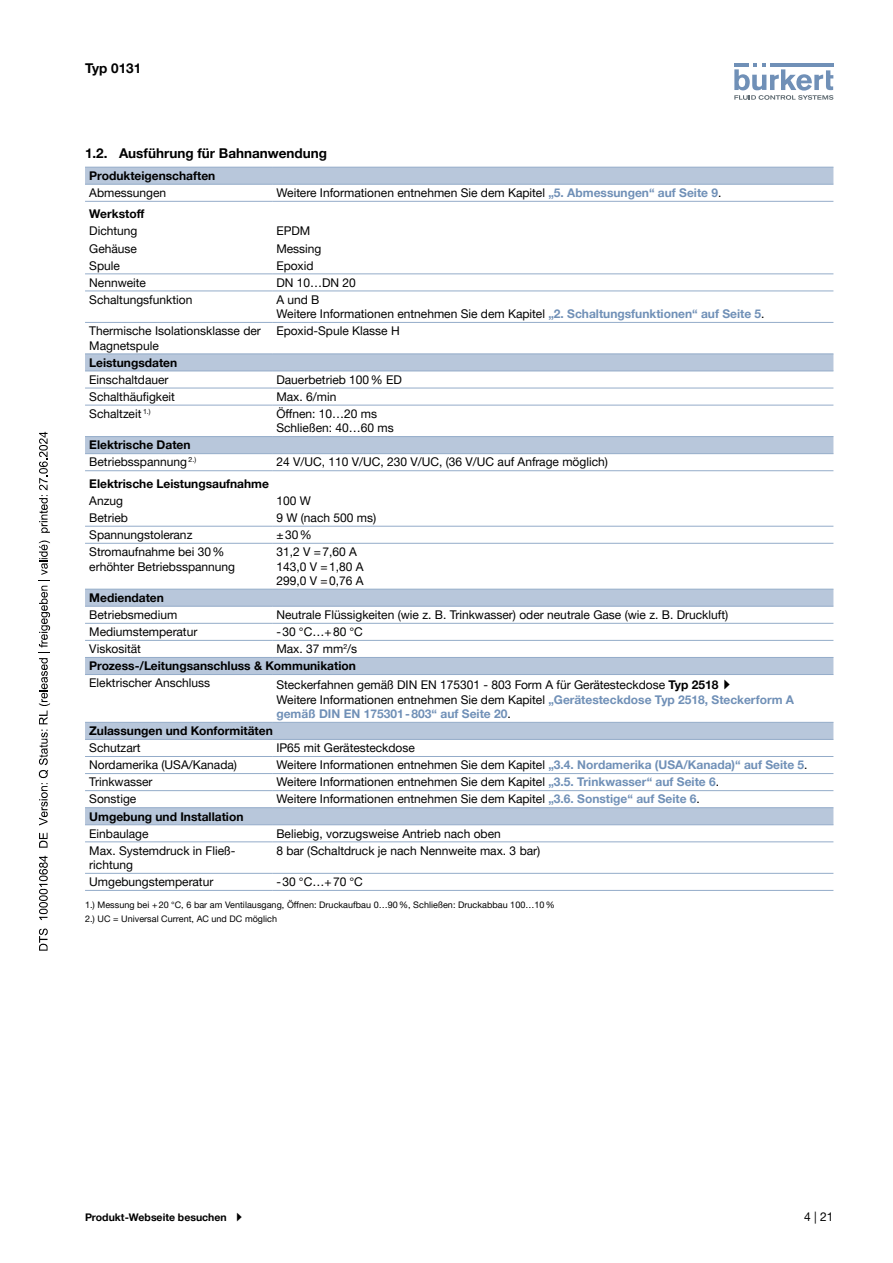
<style>
.page{position:relative;width:893px;height:1263px;background:#fff}
.page>*{position:absolute;margin:0;border:0;box-sizing:border-box;transform-origin:0 0}
.t1{font:700 13.5px "Helvetica Neue LTW1 G";color:#000}
.t2{font:12px/14.4px "Helvetica Neue LTW1 G";color:#000}
.t3{font:700 12px/17.1px "Helvetica Neue LTW1 G";color:#000}
.t4{font:700 10.5px "Helvetica Neue LTW1 G";color:#000}
.t5{font:9px/13.5px "Helvetica Neue LTW1 G";letter-spacing:.005em;color:#000}
.s1{font-weight:700;color:#7090b7}
.s2{font-weight:400}
.s3{font-weight:700}
</style>
<div class="page">
<svg style="left:734px;top:63px;width:99px;height:37px"></svg>
<svg style="left:85px;top:168px;width:748px;height:656px"></svg>
<hr style="left:85px;top:167px;width:187px;height:1px;background:#94acc9">
<hr style="left:272px;top:167px;width:561px;height:1px;background:#94acc9">
<hr style="left:85px;top:322px;width:187px;height:1px;background:#94acc9">
<hr style="left:272px;top:322px;width:561px;height:1px;background:#94acc9">
<hr style="left:85px;top:354px;width:187px;height:1px;background:#94acc9">
<hr style="left:272px;top:354px;width:561px;height:1px;background:#94acc9">
<hr style="left:85px;top:405px;width:187px;height:1px;background:#94acc9">
<hr style="left:272px;top:405px;width:561px;height:1px;background:#94acc9">
<hr style="left:85px;top:606px;width:187px;height:1px;background:#94acc9">
<hr style="left:272px;top:606px;width:561px;height:1px;background:#94acc9">
<hr style="left:85px;top:623px;width:187px;height:1px;background:#94acc9">
<hr style="left:272px;top:623px;width:561px;height:1px;background:#94acc9">
<hr style="left:85px;top:640px;width:187px;height:1px;background:#94acc9">
<hr style="left:272px;top:640px;width:561px;height:1px;background:#94acc9">
<hr style="left:85px;top:756px;width:187px;height:1px;background:#94acc9">
<hr style="left:272px;top:756px;width:561px;height:1px;background:#94acc9">
<hr style="left:85px;top:773px;width:187px;height:1px;background:#94acc9">
<hr style="left:272px;top:773px;width:561px;height:1px;background:#94acc9">
<hr style="left:85px;top:790px;width:187px;height:1px;background:#94acc9">
<hr style="left:272px;top:790px;width:561px;height:1px;background:#94acc9">
<hr style="left:85px;top:842px;width:187px;height:1px;background:#94acc9">
<hr style="left:272px;top:842px;width:561px;height:1px;background:#94acc9">
<hr style="left:85px;top:873px;width:187px;height:1px;background:#94acc9">
<hr style="left:272px;top:873px;width:561px;height:1px;background:#94acc9">
<hr style="left:85px;top:890px;width:187px;height:1px;background:#94acc9">
<hr style="left:272px;top:890px;width:561px;height:1px;background:#94acc9">
<hr style="left:85px;top:371px;width:187px;height:1px;background:#94acc9">
<hr style="left:272px;top:371px;width:561px;height:1px;background:#94acc9">
<hr style="left:85px;top:388px;width:187px;height:1px;background:#94acc9">
<hr style="left:272px;top:388px;width:561px;height:1px;background:#94acc9">
<hr style="left:85px;top:807px;width:187px;height:1px;background:#94acc9">
<hr style="left:272px;top:807px;width:561px;height:1px;background:#94acc9">
<hr style="left:85px;top:184px;width:187px;height:1px;background:#94acc9">
<hr style="left:272px;top:184px;width:561px;height:1px;background:#94acc9">
<hr style="left:85px;top:436px;width:187px;height:1px;background:#94acc9">
<hr style="left:272px;top:436px;width:561px;height:1px;background:#94acc9">
<hr style="left:85px;top:453px;width:187px;height:1px;background:#94acc9">
<hr style="left:272px;top:453px;width:561px;height:1px;background:#94acc9">
<hr style="left:85px;top:526px;width:187px;height:1px;background:#94acc9">
<hr style="left:272px;top:526px;width:561px;height:1px;background:#94acc9">
<hr style="left:85px;top:543px;width:187px;height:1px;background:#94acc9">
<hr style="left:272px;top:543px;width:561px;height:1px;background:#94acc9">
<hr style="left:85px;top:589px;width:187px;height:1px;background:#94acc9">
<hr style="left:272px;top:589px;width:561px;height:1px;background:#94acc9">
<hr style="left:85px;top:657px;width:187px;height:1px;background:#94acc9">
<hr style="left:272px;top:657px;width:561px;height:1px;background:#94acc9">
<hr style="left:85px;top:674px;width:187px;height:1px;background:#94acc9">
<hr style="left:272px;top:674px;width:561px;height:1px;background:#94acc9">
<hr style="left:85px;top:722px;width:187px;height:1px;background:#94acc9">
<hr style="left:272px;top:722px;width:561px;height:1px;background:#94acc9">
<hr style="left:85px;top:739px;width:187px;height:1px;background:#94acc9">
<hr style="left:272px;top:739px;width:561px;height:1px;background:#94acc9">
<hr style="left:85px;top:824px;width:187px;height:1px;background:#94acc9">
<hr style="left:272px;top:824px;width:561px;height:1px;background:#94acc9">
<hr style="left:85px;top:201px;width:187px;height:1px;background:#94acc9">
<hr style="left:272px;top:201px;width:561px;height:1px;background:#94acc9">
<hr style="left:85px;top:470px;width:187px;height:1px;background:#94acc9">
<hr style="left:272px;top:470px;width:561px;height:1px;background:#94acc9">
<hr style="left:85px;top:274px;width:187px;height:1px;background:#94acc9">
<hr style="left:272px;top:274px;width:561px;height:1px;background:#94acc9">
<hr style="left:85px;top:291px;width:187px;height:1px;background:#94acc9">
<hr style="left:272px;top:291px;width:561px;height:1px;background:#94acc9">
<svg style="left:39px;top:928px;width:9px;height:23px"></svg>
<svg style="left:39px;top:856px;width:9px;height:64px"></svg>
<svg style="left:39px;top:833px;width:9px;height:15px"></svg>
<svg style="left:39px;top:540px;width:11px;height:285px"></svg>
<svg style="left:39px;top:432px;width:11px;height:101px"></svg>
<svg style="left:724px;top:680px;width:6px;height:10px"></svg>
<p class="t1" style="left:85px;top:60px;width:58px">Typ 0131</p>
<p class="t1" style="left:85px;top:145px;width:244px">1.2. Ausführung für Bahnanwendung</p>
<p class="t3" style="left:89px;top:167px;width:128px">Produkteigenschaften</p>
<p class="t2" style="left:89px;top:185px;width:78px">Abmessungen</p>
<p class="t2" style="left:276px;top:185px;width:447px">Weitere Informationen entnehmen Sie dem Kapitel <span class="s1">„5. Abmessungen“ auf Seite 9</span>.</p>
<p class="t3" style="left:89px;top:205px;width:57px">Werkstoff</p>
<p class="t2" style="left:89px;top:224px;width:50px">Dichtung</p>
<p class="t2" style="left:276px;top:224px;width:36px">EPDM</p>
<p class="t2" style="left:89px;top:241px;width:49px">Gehäuse</p>
<p class="t2" style="left:276px;top:241px;width:47px">Messing</p>
<p class="t2" style="left:89px;top:258px;width:32px">Spule</p>
<p class="t2" style="left:276px;top:258px;width:39px">Epoxid</p>
<p class="t2" style="left:89px;top:275px;width:58px">Nennweite</p>
<p class="t2" style="left:276px;top:275px;width:81px">DN 10…DN 20</p>
<p class="t2" style="left:89px;top:292px;width:105px">Schaltungsfunktion</p>
<p class="t2" style="left:276px;top:292px;width:490px">A und B<br>Weitere Informationen entnehmen Sie dem Kapitel <span class="s1">„2. Schaltungsfunktionen“ auf Seite 5</span>.</p>
<p class="t2" style="left:89px;top:324px;width:173px">Thermische Isolationsklasse der<br>Magnetspule</p>
<p class="t2" style="left:276px;top:324px;width:125px">Epoxid-Spule Klasse H</p>
<p class="t3" style="left:89px;top:354px;width:89px">Leistungsdaten</p>
<p class="t2" style="left:89px;top:372px;width:81px">Einschaltdauer</p>
<p class="t2" style="left:276px;top:372px;width:127px">Dauerbetrieb 100% ED</p>
<p class="t2" style="left:89px;top:389px;width:87px">Schalthäufigkeit</p>
<p class="t2" style="left:276px;top:389px;width:62px">Max. 6/min</p>
<p class="t2" style="left:89px;top:406px;width:63px">Schaltzeit <sup>1.)</sup></p>
<p class="t2" style="left:276px;top:406px;width:119px">Öffnen: 10…20 ms<br>Schließen: 40…60 ms</p>
<p class="t3" style="left:89px;top:436px;width:108px">Elektrische Daten<br><span class="s2">Betriebsspannung</span> <sup>2.)</sup></p>
<p class="t2" style="left:276px;top:455px;width:333px">24 V/UC, 110 V/UC, 230 V/UC, (36 V/UC auf Anfrage möglich)</p>
<p class="t3" style="left:89px;top:475px;width:181px">Elektrische Leistungsaufnahme</p>
<p class="t2" style="left:89px;top:493px;width:35px">Anzug</p>
<p class="t2" style="left:276px;top:493px;width:36px">100 W</p>
<p class="t2" style="left:89px;top:510px;width:40px">Betrieb</p>
<p class="t2" style="left:276px;top:510px;width:101px">9 W (nach 500 ms)</p>
<p class="t2" style="left:89px;top:527px;width:105px">Spannungstoleranz</p>
<p class="t2" style="left:276px;top:527px;width:37px">±30%</p>
<p class="t2" style="left:89px;top:545px;width:147px">Stromaufnahme bei 30% erhöhter Betriebsspannung</p>
<p class="t2" style="left:276px;top:545px;width:89px">31,2 V =7,60 A<br>143,0 V =1,80 A<br>299,0 V =0,76 A</p>
<p class="t3" style="left:89px;top:589px;width:76px">Mediendaten</p>
<p class="t2" style="left:89px;top:607px;width:90px">Betriebsmedium</p>
<p class="t2" style="left:276px;top:607px;width:453px">Neutrale Flüssigkeiten (wie z. B. Trinkwasser) oder neutrale Gase (wie z. B. Druckluft)</p>
<p class="t2" style="left:89px;top:625px;width:110px">Mediumstemperatur</p>
<p class="t2" style="left:276px;top:625px;width:88px">-30 °C…+80 °C</p>
<p class="t2" style="left:89px;top:642px;width:53px">Viskosität</p>
<p class="t3" style="left:89px;top:640px;width:269px;text-align:right"><span class="s2">Max. 37 mm</span><sup>2</sup><span class="s2">/s<br></span>Prozess-/Leitungsanschluss &amp; Kommunikation</p>
<p class="t2" style="left:89px;top:676px;width:122px">Elektrischer Anschluss</p>
<p class="t2" style="left:276px;top:678px;width:519px">Steckerfahnen gemäß DIN EN 175301 - 803 Form A für Gerätesteckdose <span class="s3">Typ 2518<br></span>Weitere Informationen entnehmen Sie dem Kapitel <span class="s1">„Gerätesteckdose Typ 2518, Steckerform A gemäß DIN EN 175301-803“ auf Seite 20</span>.</p>
<p class="t3" style="left:89px;top:722px;width:185px">Zulassungen und Konformitäten</p>
<p class="t2" style="left:89px;top:741px;width:53px">Schutzart</p>
<p class="t2" style="left:276px;top:741px;width:140px">IP65 mit Gerätesteckdose</p>
<p class="t2" style="left:89px;top:758px;width:149px">Nordamerika (USA/Kanada)</p>
<p class="t2" style="left:276px;top:758px;width:533px">Weitere Informationen entnehmen Sie dem Kapitel <span class="s1">„3.4. Nordamerika (USA/Kanada)“ auf Seite 5</span>.</p>
<p class="t2" style="left:89px;top:775px;width:65px">Trinkwasser</p>
<p class="t2" style="left:276px;top:775px;width:444px">Weitere Informationen entnehmen Sie dem Kapitel <span class="s1">„3.5. Trinkwasser“ auf Seite 6</span>.</p>
<p class="t2" style="left:89px;top:792px;width:49px">Sonstige</p>
<p class="t2" style="left:276px;top:792px;width:425px">Weitere Informationen entnehmen Sie dem Kapitel <span class="s1">„3.6. Sonstige“ auf Seite 6</span>.</p>
<p class="t3" style="left:89px;top:808px;width:156px">Umgebung und Installation</p>
<p class="t2" style="left:89px;top:826px;width:61px">Einbaulage</p>
<p class="t2" style="left:276px;top:826px;width:226px">Beliebig, vorzugsweise Antrieb nach oben</p>
<p class="t2" style="left:89px;top:843px;width:147px">Max. Systemdruck in Fließ&shy;richtung</p>
<p class="t2" style="left:276px;top:843px;width:265px">8 bar (Schaltdruck je nach Nennweite max. 3 bar)</p>
<p class="t2" style="left:89px;top:875px;width:126px">Umgebungstemperatur</p>
<p class="t2" style="left:276px;top:875px;width:88px">-30 °C…+70 °C</p>
<p class="t5" style="left:85px;top:898px;width:471px">1.) Messung bei +20 °C, 6 bar am Ventilausgang, Öffnen: Druckaufbau 0…90%, Schließen: Druckabbau 100…10%<br>2.) UC = Universal Current, AC und DC möglich</p>
<p class="t4" style="left:85px;top:1211px;width:143px">Produkt-Webseite besuchen</p>
<p class="t2" style="left:804px;top:1209px;width:31px">4 | 21</p>
</div>
